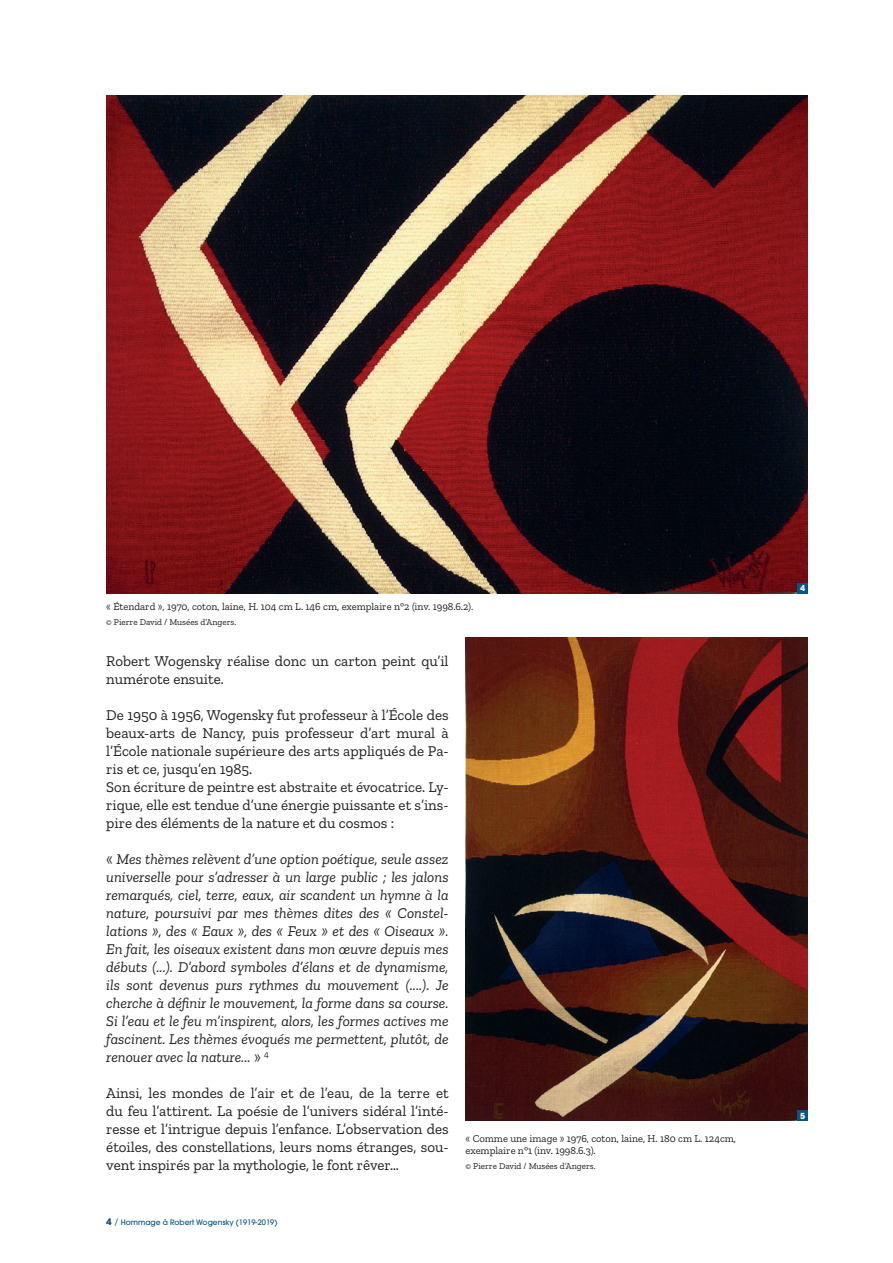
<style>
.page{position:relative;width:893px;height:1263px;background:#fff}
.page>*{position:absolute;margin:0;border:0;box-sizing:border-box;transform-origin:0 0}
.t1{font:15px/18px "Zilla Slab";color:#231f20}
.t2{font:italic 15px/18px "Zilla Slab";color:#231f20;text-align:justify}
.t3{font:10.5px/12.6px "Zilla Slab";color:#231f20}
.t4{font:9px "Zilla Slab";color:#231f20}
.t5{font:700 8.25px "Avant Garde";color:#fff}
.t6{font:500 7.5px "Avant Garde";color:#075485}
.s1{font-style:normal}
.s2{font-weight:700;font-size:9px}
.s3{font-weight:400;font-size:9px}
</style>
<div class="page">
<img style="left:106px;top:96px;width:702px;height:497px">
<div style="left:798px;top:583px;width:10px;height:10px;background:#075485"></div>
<img style="left:466px;top:638px;width:342px;height:483px">
<div style="left:798px;top:1110px;width:10px;height:11px;background:#075485"></div>
<p class="t3" style="left:106px;top:600px;width:369px">« Étendard », 1970, coton, laine, H. 104 cm L. 146 cm, exemplaire n°2 (inv. 1998.6.2).</p>
<p class="t4" style="left:106px;top:617px;width:131px">© Pierre David / Musées d’Angers.</p>
<p class="t1" style="left:106px;top:652px;width:344px">Robert Wogensky réalise donc un carton peint qu’il numérote ensuite.</p>
<p class="t1" style="left:106px;top:706px;width:344px">De 1950 à 1956, Wogensky fut professeur à l’École des beaux-arts de Nancy, puis professeur d’art mural à l’École nationale supérieure des arts appliqués de Pa&shy;ris et ce, jusqu’en 1985.<br>Son écriture de peintre est abstraite et évocatrice. Ly&shy;rique, elle est tendue d’une énergie puissante et s’ins&shy;pire des éléments de la nature et du cosmos :</p>
<p class="t2" style="left:106px;top:850px;width:344px"><span class="s1">«</span> Mes thèmes relèvent d’une option poétique, seule assez universelle pour s’adresser à un large public ; les jalons remarqués, ciel, terre, eaux, air scandent un hymne à la nature, poursuivi par mes thèmes dites des « Constel&shy;lations », des « Eaux », des « Feux » et des « Oiseaux ».<br>En fait, les oiseaux existent dans mon œuvre depuis mes débuts (...). D’abord symboles d’élans et de dynamisme, ils sont devenus purs rythmes du mouvement (....). Je cherche à définir le mouvement, la forme dans sa course.<br>Si l’eau et le feu m’inspirent, alors, les formes actives me fascinent. Les thèmes évoqués me permettent, plutôt, de renouer avec la nature... <span class="s1">»</span> <sup>4</sup></p>
<p class="t1" style="left:106px;top:1084px;width:344px;text-align:justify">Ainsi, les mondes de l’air et de l’eau, de la terre et du feu l’attirent. La poésie de l’univers sidéral l’inté&shy;resse et l’intrigue depuis l’enfance. L’observation des étoiles, des constellations, leurs noms étranges, sou&shy;vent inspirés par la mythologie, le font rêver…</p>
<p class="t3" style="left:466px;top:1132px;width:272px">« Comme une image » 1976, coton, laine, H. 180 cm L. 124cm, exemplaire n°1 (inv. 1998.6.3).</p>
<p class="t4" style="left:466px;top:1161px;width:131px">© Pierre David / Musées d’Angers.</p>
<p class="t6" style="left:106px;top:1218px;width:173px"><span class="s2">4</span> <span class="s3">/</span> Hommage à Robert Wogensky (1919-2019)</p>
<p class="t5" style="left:800px;top:583px;width:7px">4</p>
<p class="t5" style="left:800px;top:1110px;width:7px">5</p>
</div>
